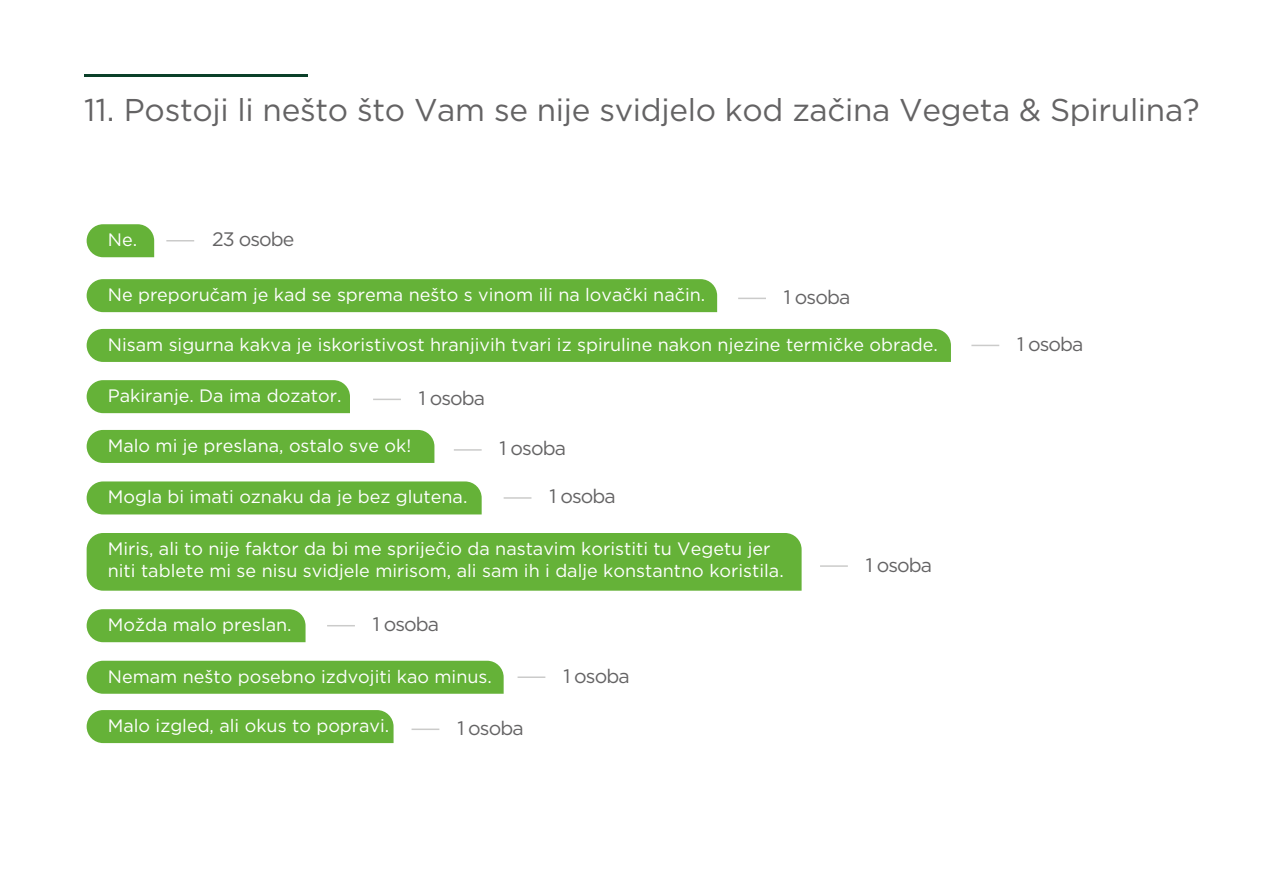
<style>
.page{position:relative;width:1263px;height:893px;background:#fff}
.page>*{position:absolute;margin:0;border:0;box-sizing:border-box;transform-origin:0 0}
.t1{font:31.5px "Gotham";letter-spacing:-.01em;color:#646364}
.t2{font:19.5px "Gotham";letter-spacing:-.05em;color:#646364}
.t3{font:18px/21.6px "Gotham";color:#fff}
</style>
<div class="page">
<hr style="left:84px;top:74px;width:224px;height:3px;background:#0b4029">
<svg style="left:738px;top:298px;width:28px;height:1px"></svg>
<svg style="left:971px;top:345px;width:28px;height:1px"></svg>
<hr style="left:820px;top:565px;width:28px;height:2px;background:#cbcbca">
<svg style="left:166px;top:240px;width:28px;height:1px"></svg>
<svg style="left:87px;top:224px;width:67px;height:33px;background:#71b847"></svg>
<div style="left:87px;top:279px;width:630px;height:33px;background:#65b238"></div>
<div style="left:87px;top:329px;width:864px;height:33px;background:#65b238"></div>
<hr style="left:504px;top:497px;width:27px;height:2px;background:#cbcbca">
<div style="left:87px;top:481px;width:395px;height:33px;background:#65b238"></div>
<div style="left:87px;top:533px;width:715px;height:58px;background:#65b238"></div>
<svg style="left:373px;top:399px;width:28px;height:1px"></svg>
<div style="left:87px;top:380px;width:263px;height:33px;background:#65b238"></div>
<hr style="left:454px;top:449px;width:28px;height:2px;background:#cbcbca">
<div style="left:87px;top:430px;width:347px;height:33px;background:#65b238"></div>
<svg style="left:327px;top:625px;width:28px;height:1px"></svg>
<div style="left:87px;top:609px;width:219px;height:33px;background:#65b238"></div>
<hr style="left:518px;top:676px;width:27px;height:2px;background:#cbcbca">
<div style="left:87px;top:661px;width:417px;height:33px;background:#65b238"></div>
<hr style="left:412px;top:728px;width:27px;height:2px;background:#cbcbca">
<div style="left:87px;top:710px;width:307px;height:33px;background:#65b238"></div>
<h1 class="t1" style="left:84px;top:90px;width:1117px">11. Postoji li nešto što Vam se nije svidjelo kod začina Vegeta &amp; Spirulina?</h1>
<p class="t3" style="left:108px;top:229px;width:31px">Ne.</p>
<p class="t2" style="left:212px;top:227px;width:84px">23 osobe</p>
<p class="t3" style="left:108px;top:284px;width:599px">Ne preporučam je kad se sprema nešto s vinom ili na lovački način.</p>
<p class="t3" style="left:108px;top:333px;width:832px">Nisam sigurna kakva je iskoristivost hranjivih tvari iz spiruline nakon njezine termičke obrade.</p>
<p class="t2" style="left:784px;top:284px;width:68px">1 osoba</p>
<p class="t3" style="left:108px;top:385px;width:235px">Pakiranje. Da ima dozator.</p>
<p class="t3" style="left:108px;top:434px;width:305px">Malo mi je preslana, ostalo sve ok!</p>
<p class="t2" style="left:419px;top:385px;width:68px">1 osoba</p>
<p class="t3" style="left:108px;top:486px;width:361px">Mogla bi imati oznaku da je bez glutena.</p>
<p class="t2" style="left:500px;top:436px;width:68px">1 osoba</p>
<p class="t2" style="left:549px;top:484px;width:68px">1 osoba</p>
<p class="t3" style="left:108px;top:537px;width:677px">Miris, ali to nije faktor da bi me spriječio da nastavim koristiti tu Vegetu jer niti tablete mi se nisu svidjele mirisom, ali sam ih i dalje konstantno koristila.</p>
<p class="t3" style="left:108px;top:614px;width:185px">Možda malo preslan.</p>
<p class="t2" style="left:373px;top:612px;width:68px">1 osoba</p>
<p class="t3" style="left:108px;top:665px;width:386px">Nemam nešto posebno izdvojiti kao minus.</p>
<p class="t3" style="left:108px;top:714px;width:283px">Malo izgled, ali okus to popravi.</p>
<p class="t2" style="left:457px;top:715px;width:68px">1 osoba</p>
<p class="t2" style="left:563px;top:663px;width:68px">1 osoba</p>
<p class="t2" style="left:866px;top:552px;width:68px">1 osoba</p>
<p class="t2" style="left:1017px;top:331px;width:68px">1 osoba</p>
</div>
